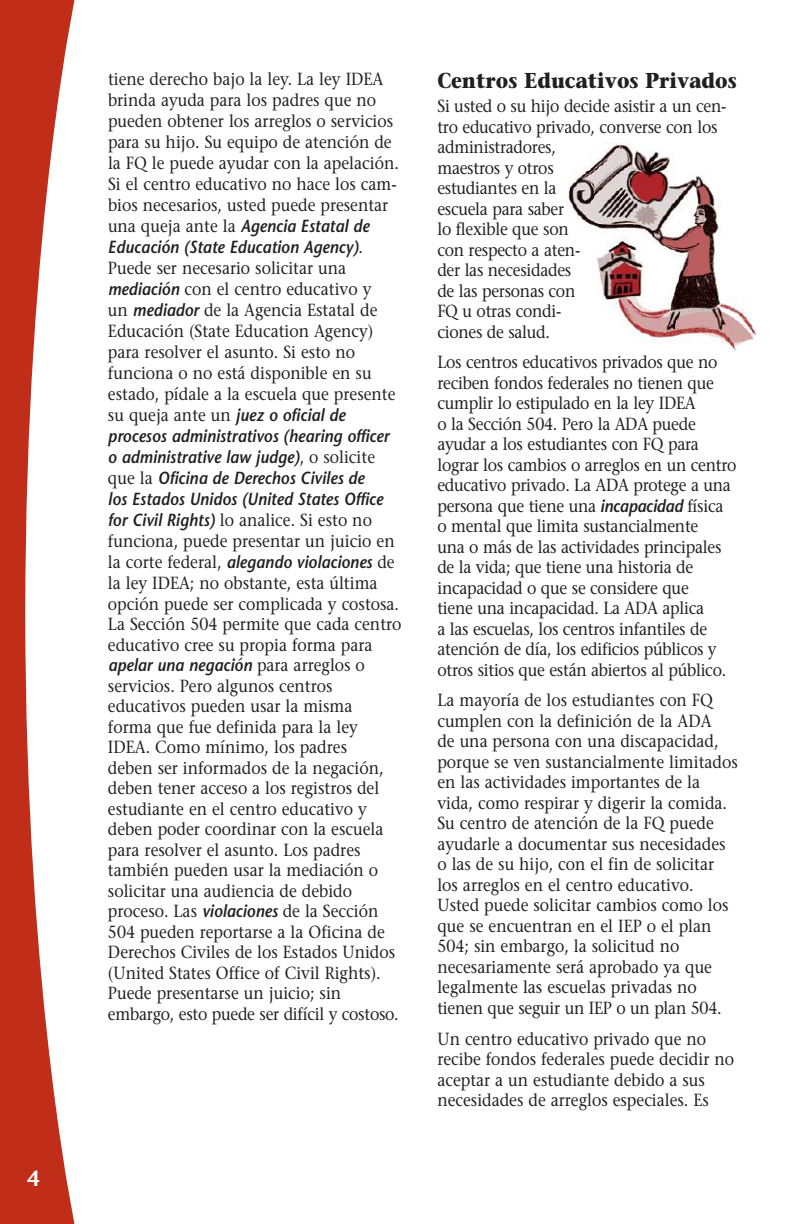
<style>
.page{position:relative;width:792px;height:1224px;background:#fff}
.page>*{position:absolute;margin:0;border:0;box-sizing:border-box;transform-origin:0 0}
.t1{font:600 22px "Stone Sans";color:#fff}
.t2{font:700 21.6px "Stone Serif";color:#231f20;scale:.9 1}
.t3{font:17.6px/20.6px "Stone Serif";color:#231f20;scale:.9 1}
.t4{font:italic 600 17.6px/21px "Stone Sans";color:#231f20;scale:.9 1}
.s1{font-family:"Stone Serif";font-weight:400;font-style:normal}
.s2{font-family:"Stone Sans";font-weight:600;font-style:italic}
</style>
<div class="page">
<svg style="left:0;top:0;width:75px;height:1224px;fill:#c02d19"></svg>
<img style="left:568px;top:143px;width:188px;height:208px">
<p class="t1" style="left:27px;top:1170px;width:14px">4</p>
<p class="t3" style="left:108px;top:70px;width:325px">tiene derecho bajo la ley. La ley IDEA brinda ayuda para los padres que no pueden obtener los arreglos o servicios para su hijo. Su equipo de atención de la FQ le puede ayudar con la apelación.<br>Si el centro educativo no hace los cam&shy;bios necesarios, usted puede presentar</p>
<p class="t4" style="left:108px;top:217px;width:292px"><span class="s1">una queja ante la</span> Agencia Estatal de<br>Educación (State Education Agency)<span class="s1">.</span></p>
<p class="t3" style="left:108px;top:259px;width:321px">Puede ser necesario solicitar una <span class="s2">mediación</span> con el centro educativo y un <span class="s2">mediador</span> de la Agencia Estatal de Educación (State Education Agency) para resolver el asunto. Si esto no funciona o no está disponible en su estado, pídale a la escuela que presente</p>
<p class="t4" style="left:108px;top:406px;width:314px"><span class="s1">su queja ante un</span> juez o oficial de procesos administrativos (hearing officer o administrative law judge)<span class="s1">, o solicite que la</span> Oficina de Derechos Civiles de<br>los Estados Unidos (United States Office</p>
<p class="t3" style="left:108px;top:511px;width:320px"><span class="s2">for Civil Rights)</span> lo analice. Si esto no funciona, puede presentar un juicio en</p>
<p class="t4" style="left:108px;top:553px;width:320px"><span class="s1">la corte federal,</span> alegando violaciones <span class="s1">de</span></p>
<p class="t3" style="left:108px;top:574px;width:328px">la ley IDEA; no obstante, esta última opción puede ser complicada y costosa.<br>La Sección 504 permite que cada centro educativo cree su propia forma para</p>
<p class="t4" style="left:108px;top:657px;width:287px">apelar una negación <span class="s1">para arreglos o</span></p>
<p class="t3" style="left:108px;top:677px;width:325px">servicios. Pero algunos centros educativos pueden usar la misma forma que fue definida para la ley IDEA. Como mínimo, los padres<br>deben ser informados de la negación, deben tener acceso a los registros del estudiante en el centro educativo y deben poder coordinar con la escuela para resolver el asunto. Los padres también pueden usar la mediación o solicitar una audiencia de debido proceso. Las <span class="s2">violaciones</span> de la Sección 504 pueden reportarse a la Oficina de Derechos Civiles de los Estados Unidos (United States Office of Civil Rights).<br>Puede presentarse un juicio; sin embargo, esto puede ser difícil y costoso.</p>
<p class="t2" style="left:437px;top:72px;width:334px">Centros Educativos Privados</p>
<p class="t3" style="left:437px;top:98px;width:323px">Si usted o su hijo decide asistir a un cen&shy;tro educativo privado, converse con los administradores,<br>maestros y otros<br>estudiantes en la<br>escuela para saber<br>lo flexible que son<br>con respecto a aten-<br>der las necesidades<br>de las personas con<br>FQ u otras condi-<br>ciones de salud.</p>
<p class="t3" style="left:437px;top:354px;width:334px">Los centros educativos privados que no reciben fondos federales no tienen que cumplir lo estipulado en la ley IDEA<br>o la Sección 504. Pero la ADA puede ayudar a los estudiantes con FQ para lograr los cambios o arreglos en un centro educativo privado. La ADA protege a una persona que tiene una <span class="s2">incapacidad</span> física o mental que limita sustancialmente<br>una o más de las actividades principales de la vida; que tiene una historia de incapacidad o que se considere que<br>tiene una incapacidad. La ADA aplica<br>a las escuelas, los centros infantiles de atención de día, los edificios públicos y otros sitios que están abiertos al público.</p>
<p class="t3" style="left:437px;top:692px;width:335px">La mayoría de los estudiantes con FQ cumplen con la definición de la ADA<br>de una persona con una discapacidad, porque se ven sustancialmente limitados en las actividades importantes de la vida, como respirar y digerir la comida.<br>Su centro de atención de la FQ puede ayudarle a documentar sus necesidades o las de su hijo, con el fin de solicitar los arreglos en el centro educativo.<br>Usted puede solicitar cambios como los que se encuentran en el IEP o el plan 504; sin embargo, la solicitud no necesariamente será aprobado ya que legalmente las escuelas privadas no tienen que seguir un IEP o un plan 504.</p>
<p class="t3" style="left:437px;top:1030px;width:331px">Un centro educativo privado que no recibe fondos federales puede decidir no aceptar a un estudiante debido a sus necesidades de arreglos especiales. Es</p>
</div>
